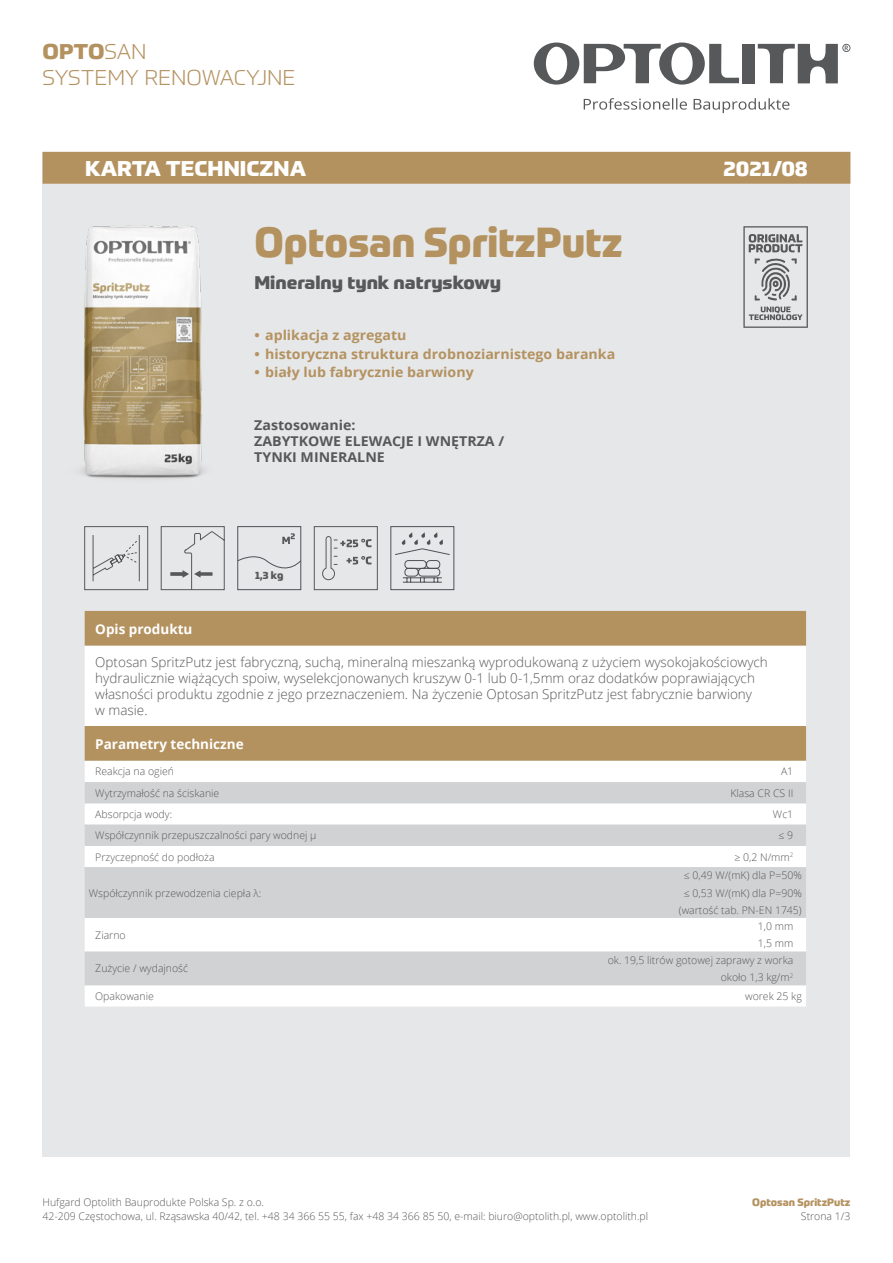
<style>
.page{position:relative;width:893px;height:1263px;background:#fff}
.page>*{position:absolute;margin:0;border:0;box-sizing:border-box;transform-origin:0 0}
.t1{font:800 41.25px "Prometo";color:#b49260;scale:.95 1}
.t2{font:300 21px/26.1px "Prometo";color:#b49260;scale:1.05 1}
.t3{font:800 21px "Prometo";color:#fff;scale:1.05 1}
.t4{font:800 18px "Prometo";color:#57585a;scale:1.05 1}
.text_zwykly{font:300 13.5px/16.2px "Open Sans";color:#57585a}
.t5{font:700 13.5px "Open Sans";color:#b49260;scale:1.05 1}
.t6{font:700 13.5px/16.2px "Open Sans";color:#57585a;scale:1.05 1}
.Paragraph_Styleboldy{font:700 13.5px "Open Sans";color:#fff}
.lewa_col_tabela{font:300 10.5px/14.7px "Open Sans";color:#57585a}
.prawa_col_tabela{font:300 10.5px "Open Sans";color:#57585a}
.t7{font:800 10.5px "Prometo";color:#b49260}
.t8{font:800 10.5px "Prometo";color:#57585a}
.s1{font-weight:800}
</style>
<div class="page">
<div style="left:742px;top:44px;width:13px;height:39px;background:#57585a"></div>
<svg style="left:534px;top:43px;width:205px;height:42px"></svg>
<svg style="left:584px;top:98px;width:205px;height:15px"></svg>
<svg style="left:758px;top:44px;width:92px;height:39px"></svg>
<div style="left:43px;top:152px;width:807px;height:1005px;background:#e6e7e9"></div>
<div style="left:43px;top:152px;width:807px;height:32px;background:#b49260"></div>
<svg style="left:743px;top:226px;width:65px;height:102px"></svg>
<svg style="left:390px;top:526px;width:65px;height:64px"></svg>
<div style="left:85px;top:611px;width:721px;height:35px;background:#b49260"></div>
<svg style="left:85px;top:646px;width:721px;height:360px;background:#eee6db"></svg>
<svg style="left:85px;top:782px;width:721px;height:203px;background:#e2e2e4"></svg>
<div style="left:314px;top:526px;width:64px;height:64px;border:1px solid #57585a"></div>
<svg style="left:322px;top:536px;width:50px;height:44px"></svg>
<svg style="left:84px;top:526px;width:64px;height:64px"></svg>
<div style="left:237px;top:526px;width:64px;height:64px;border:1px solid #4d5156"></div>
<svg style="left:282px;top:533px;width:13px;height:11px"></svg>
<svg style="left:237px;top:552px;width:65px;height:19px"></svg>
<img style="left:80px;top:225px;width:125px;height:254px">
<svg style="left:160px;top:526px;width:65px;height:64px"></svg>
<h2 class="t2" style="left:43px;top:38px;width:243px"><span class="s1">OPTO</span>SAN<br>SYSTEMY RENOWACYJNE</h2>
<p class="t3" style="left:85px;top:155px;width:212px">KARTA TECHNICZNA</p>
<p class="t3" style="left:723px;top:155px;width:82px">2021/08</p>
<p class="t1" style="left:254px;top:216px;width:389px">Optosan SpritzPutz</p>
<p class="t4" style="left:254px;top:271px;width:236px">Mineralny tynk natryskowy</p>
<p class="t5" style="left:254px;top:326px;width:146px">• aplikacja z agregatu</p>
<p class="t5" style="left:254px;top:344px;width:345px">• historyczna struktura drobnoziarnistego baranka</p>
<p class="t5" style="left:254px;top:362px;width:210px">• biały lub fabrycznie barwiony</p>
<p class="t6" style="left:254px;top:416px;width:240px">Zastosowanie:<br>ZABYTKOWE ELEWACJE I WNĘTRZA /<br>TYNKI MINERALNE</p>
<p class="t8" style="left:255px;top:568px;width:30px">1,3 kg</p>
<p class="Paragraph_Styleboldy" style="left:95px;top:619px;width:99px">Opis produktu</p>
<p class="text_zwykly" style="left:95px;top:653px;width:674px">Optosan SpritzPutz jest fabryczną, suchą, mineralną mieszanką wyprodukowaną z użyciem wysokojakościowych hydraulicznie wiążących spoiw, wyselekcjonowanych kruszyw 0-1 lub 0-1,5mm oraz dodatków poprawiających własności produktu zgodnie z jego przeznaczeniem. Na życzenie Optosan SpritzPutz jest fabrycznie barwiony<br>w masie.</p>
<p class="Paragraph_Styleboldy" style="left:95px;top:734px;width:150px">Parametry techniczne</p>
<p class="lewa_col_tabela" style="left:95px;top:764px;width:80px">Reakcja na ogień</p>
<p class="prawa_col_tabela" style="left:781px;top:764px;width:14px">A1</p>
<p class="lewa_col_tabela" style="left:95px;top:785px;width:126px">Wytrzymałość na ściskanie</p>
<p class="prawa_col_tabela" style="left:730px;top:786px;width:64px">Klasa CR CS II</p>
<p class="lewa_col_tabela" style="left:95px;top:806px;width:78px">Absorpcja wody:</p>
<p class="prawa_col_tabela" style="left:773px;top:807px;width:22px">Wc1</p>
<p class="lewa_col_tabela" style="left:95px;top:828px;width:223px">Współczynnik przepuszczalności pary wodnej µ</p>
<p class="prawa_col_tabela" style="left:779px;top:828px;width:16px">≤ 9</p>
<p class="lewa_col_tabela" style="left:95px;top:849px;width:121px">Przyczepność do podłoża</p>
<p class="prawa_col_tabela" style="left:734px;top:849px;width:60px">≥ 0,2 N/mm<sup>2</sup></p>
<p class="lewa_col_tabela" style="left:89px;top:885px;width:174px">Współczynnik przewodzenia ciepła λ:</p>
<p class="prawa_col_tabela" style="left:684px;top:868px;width:119px">≤ 0,49 W/(mK) dla P=50%</p>
<p class="prawa_col_tabela" style="left:684px;top:885px;width:119px">≤ 0,53 W/(mK) dla P=90%</p>
<p class="prawa_col_tabela" style="left:679px;top:903px;width:124px">(wartość tab. PN-EN 1745)</p>
<p class="lewa_col_tabela" style="left:95px;top:927px;width:32px">Ziarno</p>
<p class="lewa_col_tabela" style="left:95px;top:961px;width:94px">Zużycie / wydajność</p>
<p class="prawa_col_tabela" style="left:758px;top:919px;width:37px">1,0 mm</p>
<p class="prawa_col_tabela" style="left:758px;top:936px;width:37px">1,5 mm</p>
<p class="prawa_col_tabela" style="left:608px;top:953px;width:187px">ok. 19,5 litrów gotowej zaprawy z worka</p>
<p class="prawa_col_tabela" style="left:721px;top:970px;width:74px">około 1,3 kg/m<sup>2</sup></p>
<p class="lewa_col_tabela" style="left:95px;top:988px;width:60px">Opakowanie</p>
<p class="prawa_col_tabela" style="left:745px;top:989px;width:58px">worek 25 kg</p>
<p class="lewa_col_tabela" style="left:43px;top:1194px;width:607px">Hufgard Optolith Bauprodukte Polska Sp. z o.o.<br>42-209 Częstochowa, ul. Rząsawska 40/42, tel. +48 34 366 55 55, fax +48 34 366 85 50, e-mail: biuro@optolith.pl, www.optolith.pl</p>
<p class="t7" style="left:752px;top:1195px;width:100px">Optosan SpritzPutz</p>
<p class="lewa_col_tabela" style="left:801px;top:1209px;width:51px">Strona 1/3</p>
</div>
